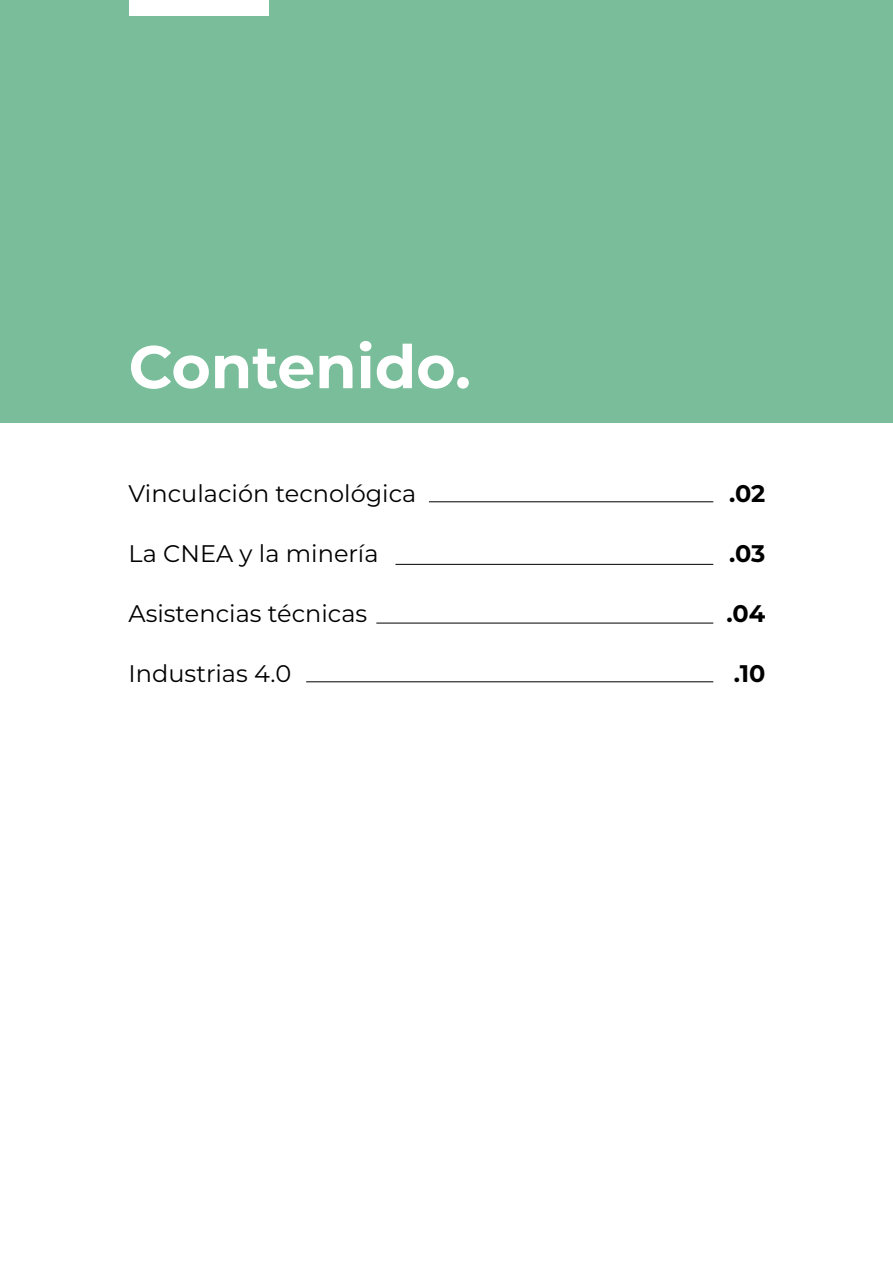
<style>
.page{position:relative;width:893px;height:1263px;background:#fff}
.page>*{position:absolute;margin:0;border:0;box-sizing:border-box;transform-origin:0 0}
.t1{font:700 60px "Montserrat";color:#fff}
.t2{font:24px "Montserrat";color:#000}
.t3{font:700 24px "Montserrat";letter-spacing:-.005em;color:#000}
</style>
<div class="page">
<div style="left:1px;top:1px;width:892px;height:422px;background:#7abd9a"></div>
<hr style="left:429px;top:501px;width:284px;height:1px;background:#000">
<hr style="left:395px;top:564px;width:318px;height:1px;background:#000">
<hr style="left:306px;top:681px;width:407px;height:1px;background:#000">
<hr style="left:376px;top:623px;width:337px;height:1px;background:#000">
<div style="left:129px;top:0;width:139px;height:16px;background:#fff"></div>
<h1 class="t1" style="left:129px;top:324px;width:344px">Contenido.</h1>
<p class="t2" style="left:129px;top:477px;width:289px">Vinculación tecnológica</p>
<p class="t2" style="left:129px;top:537px;width:251px">La CNEA y la minería</p>
<p class="t2" style="left:129px;top:597px;width:240px">Asistencias técnicas</p>
<p class="t2" style="left:129px;top:657px;width:164px">Industrias 4.0</p>
<p class="t3" style="left:729px;top:476px;width:38px">.02</p>
<p class="t3" style="left:729px;top:536px;width:38px">.03</p>
<p class="t3" style="left:727px;top:596px;width:40px">.04</p>
<p class="t3" style="left:734px;top:656px;width:33px">.10</p>
</div>
